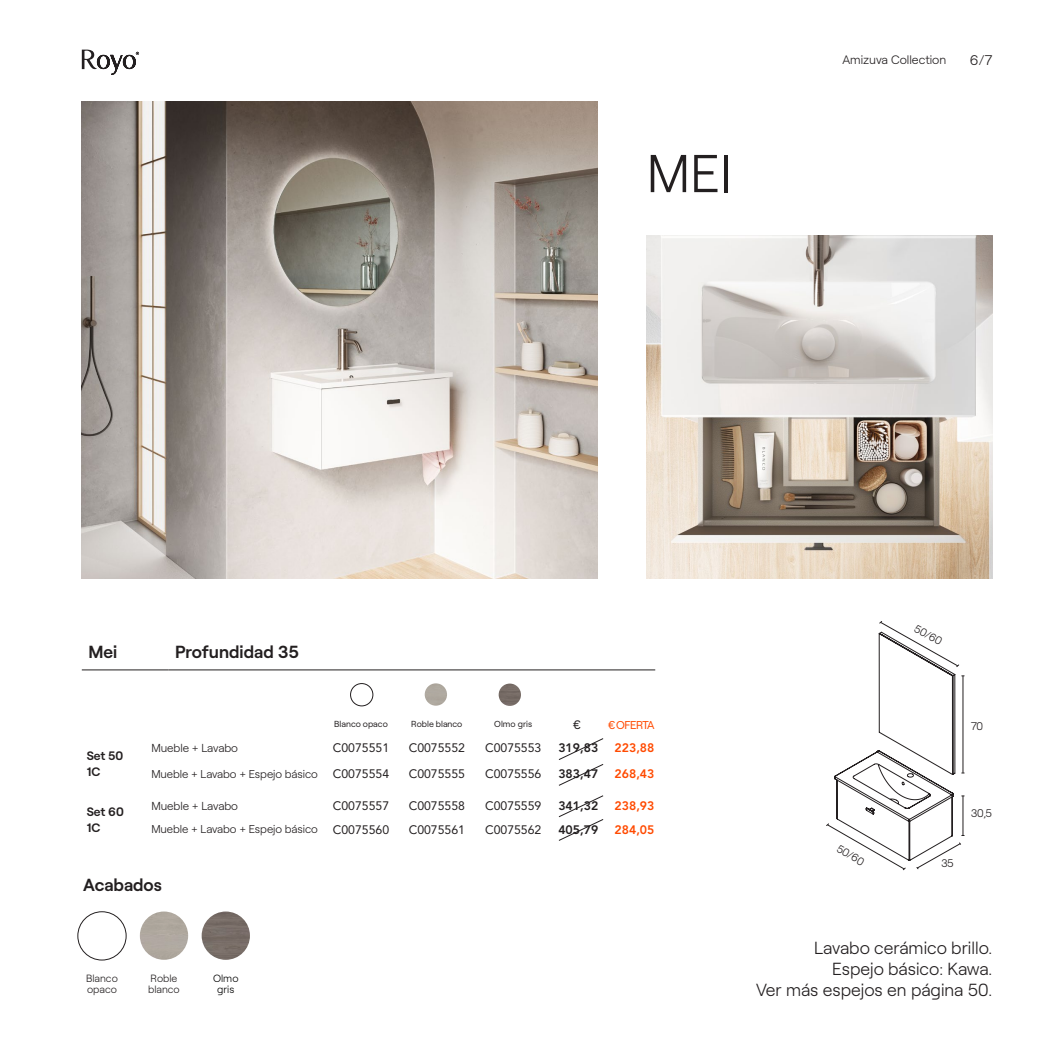
<style>
.page{position:relative;width:1042px;height:1042px;background:#fff}
.page>*{position:absolute;margin:0;border:0;box-sizing:border-box;transform-origin:0 0}
.t1{font:300 53.2px "Roobert";color:#231f20}
.t2{font:300 17.5px/21px "Roobert";color:#231f20;text-align:right}
.t3{font:600 17.5px "Roobert";color:#231f20}
.t4{font:300 14px "Roobert";color:#231f20}
.t5{font:12.25px "Avenir LT Std";color:#231f20}
.t6{font:800 12.25px "Avenir LT Std";color:#231f20}
.t7{font:800 12.25px "Avenir LT Std";color:#ff4a01}
.t8{font:300 12.25px "Roobert";color:#231f20}
.t9{font:600 12.25px/15.4px "Roobert";color:#231f20}
.t10{font:12.25px "Roobert";color:#231f20}
.t11{font:300 11.55px "Roobert";letter-spacing:-.005em;color:#231f20}
.t12{font:300 11.38px "Roobert";letter-spacing:-.005em;color:#231f20}
.t13{font:11.38px "Roobert";letter-spacing:-.05em;color:#ff4a01}
.t14{font:300 11.03px "Roobert";color:#231f20}
.t15{font:300 10.5px/10.5px "Roobert";color:#231f20}
.t16{font:300 10.5px/10.5px "Roobert";color:#000;text-align:center}
.t17{font:8.75px "Roobert";color:#231f20}
.s1{font-family:"Avenir LT Std";font-weight:400;font-size:12.25px}
</style>
<div class="page">
<hr style="left:82px;top:669px;width:87px;height:1px;background:#231f20">
<hr style="left:169px;top:669px;width:486px;height:1px;background:#231f20">
<img style="left:82px;top:102px;width:516px;height:476px">
<img style="left:202px;top:911px;width:48px;height:49px;border-radius:24px">
<div style="left:140px;top:911px;width:48px;height:49px;background:#b0a89f;border-radius:24px"></div>
<div style="left:78px;top:911px;width:48px;height:49px;border:1px solid #231f20;border-radius:50%"></div>
<img style="left:646px;top:236px;width:346px;height:342px">
<img style="left:425px;top:683px;width:22px;height:23px;border-radius:11px">
<img style="left:499px;top:683px;width:22px;height:23px;border-radius:11px">
<div style="left:350px;top:683px;width:23px;height:23px;border:1px solid #231f20;border-radius:50%"></div>
<svg style="left:558px;top:795px;width:46px;height:46px"></svg>
<svg style="left:558px;top:738px;width:46px;height:48px"></svg>
<svg style="left:826px;top:621px;width:138px;height:249px"></svg>
<svg style="left:82px;top:50px;width:57px;height:25px"></svg>
<h1 class="t1" style="left:647px;top:134px;width:86px">MEI</h1>
<p class="t8" style="left:842px;top:51px;width:105px">Amizuva Collection</p>
<p class="t4" style="left:970px;top:50px;width:24px">6/7</p>
<h2 class="t3" style="left:88px;top:638px;width:30px">Mei</h2>
<h2 class="t3" style="left:175px;top:638px;width:125px">Profundidad 35</h2>
<p class="t17" style="left:334px;top:718px;width:55px">Blanco opaco</p>
<p class="t17" style="left:411px;top:718px;width:53px">Roble blanco</p>
<p class="t17" style="left:494px;top:718px;width:39px">Olmo gris</p>
<p class="t10" style="left:573px;top:715px;width:9px">€</p>
<p class="t13" style="left:608px;top:716px;width:48px">€OFERTA</p>
<p class="t9" style="left:87px;top:747px;width:38px">Set 50<br>1C</p>
<p class="t9" style="left:87px;top:803px;width:39px">Set 60<br>1C</p>
<p class="t11" style="left:151px;top:739px;width:88px">Mueble + Lavabo</p>
<p class="t5" style="left:333px;top:741px;width:58px">C0075551</p>
<p class="t5" style="left:409px;top:741px;width:58px">C0075552</p>
<p class="t5" style="left:485px;top:741px;width:58px">C0075553</p>
<p class="t6" style="left:558px;top:741px;width:41px">319,83</p>
<p class="t7" style="left:614px;top:741px;width:41px">223,88</p>
<p class="t12" style="left:151px;top:765px;width:239px">Mueble + Lavabo + Espejo básico <span class="s1">C0075554</span></p>
<p class="t5" style="left:409px;top:767px;width:58px">C0075555</p>
<p class="t5" style="left:485px;top:767px;width:58px">C0075556</p>
<p class="t6" style="left:558px;top:767px;width:41px">383,47</p>
<p class="t7" style="left:614px;top:767px;width:41px">268,43</p>
<p class="t11" style="left:151px;top:797px;width:88px">Mueble + Lavabo</p>
<p class="t5" style="left:333px;top:798px;width:58px">C0075557</p>
<p class="t5" style="left:409px;top:798px;width:58px">C0075558</p>
<p class="t5" style="left:485px;top:798px;width:58px">C0075559</p>
<p class="t6" style="left:558px;top:798px;width:41px">341,32</p>
<p class="t7" style="left:614px;top:798px;width:41px">238,93</p>
<p class="t12" style="left:151px;top:821px;width:239px">Mueble + Lavabo + Espejo básico <span class="s1">C0075560</span></p>
<p class="t5" style="left:409px;top:822px;width:58px">C0075561</p>
<p class="t5" style="left:485px;top:822px;width:58px">C0075562</p>
<p class="t6" style="left:558px;top:822px;width:41px">405,79</p>
<p class="t7" style="left:614px;top:822px;width:41px">284,05</p>
<h2 class="t3" style="left:83px;top:871px;width:80px">Acabados</h2>
<p class="t15" style="left:86px;top:972px;width:33px">Blanco opaco</p>
<p class="t15" style="left:148px;top:972px;width:33px">Roble blanco</p>
<p class="t16" style="left:213px;top:972px;width:27px">Olmo gris</p>
<p class="t14" style="left:842px;top:840px;width:31px;rotate:30deg">50/60</p>
<p class="t14" style="left:919px;top:620px;width:31px;rotate:29deg">50/60</p>
<p class="t14" style="left:971px;top:717px;width:14px">70</p>
<p class="t14" style="left:941px;top:855px;width:14px">35</p>
<p class="t14" style="left:971px;top:805px;width:23px">30,5</p>
<h2 class="t2" style="left:756px;top:935px;width:238px">Lavabo cerámico brillo.<br>Espejo básico: Kawa.<br>Ver más espejos en página 50.</h2>
</div>
